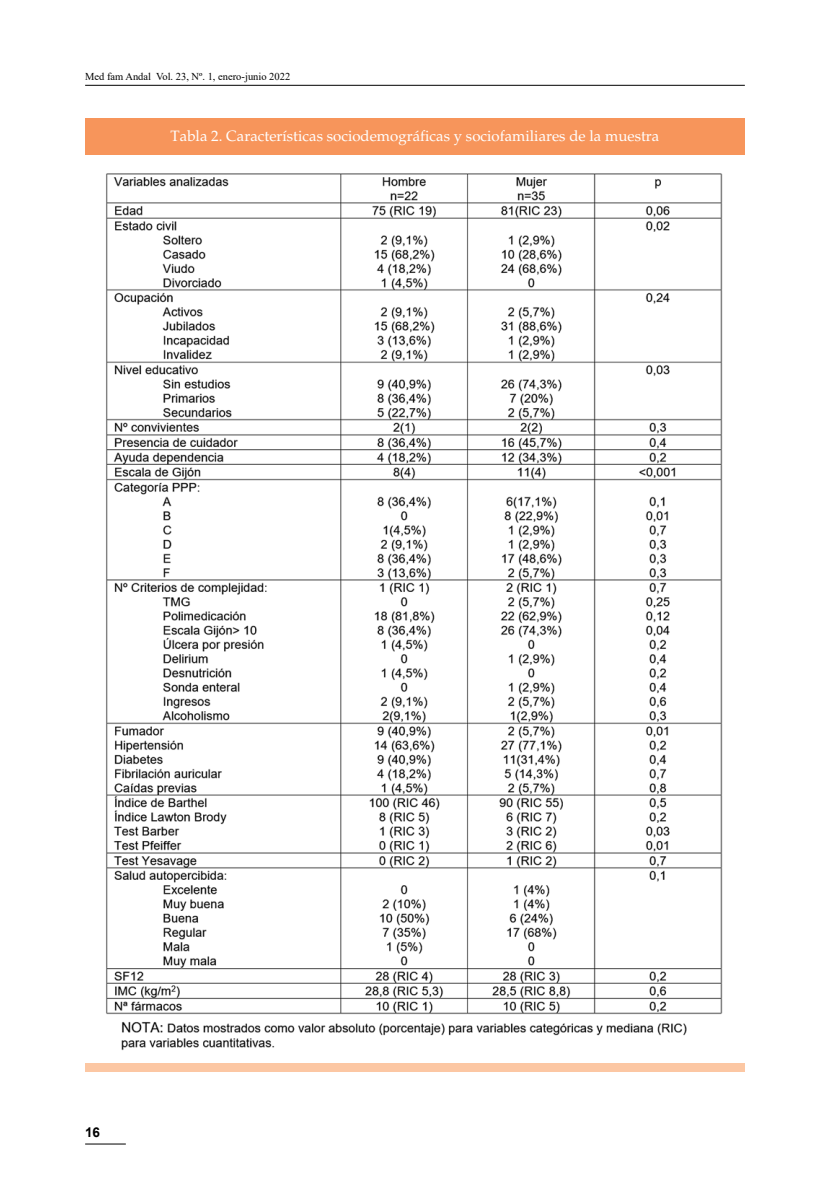
<style>
.page{position:relative;width:830px;height:1191px;background:#fff}
.page>*{position:absolute;margin:0;border:0;box-sizing:border-box;transform-origin:0 0}
.t1{font:15px "Palatino";color:#fff}
.t2{font:700 13.5px "Arial";color:#000}
.t3{font:10.5px "Times New Roman";color:#000}
</style>
<div class="page">
<hr style="left:85px;top:1143px;width:41px;height:1px;background:#000">
<hr style="left:85px;top:85px;width:659px;height:1px;background:#000">
<div style="left:85px;top:119px;width:659px;height:36px;background:#f7955b"></div>
<div style="left:85px;top:1063px;width:659px;height:9px;background:#fcc7a3"></div>
<img style="left:106px;top:173px;width:616px;height:877px">
<p class="t3" style="left:85px;top:69px;width:206px">Med fam Andal Vol. 23, Nº. 1, enero-junio 2022</p>
<p class="t1" style="left:170px;top:127px;width:490px">Tabla 2. Características sociodemográficas y sociofamiliares de la muestra</p>
<p class="t2" style="left:85px;top:1122px;width:17px">16</p>
</div>
